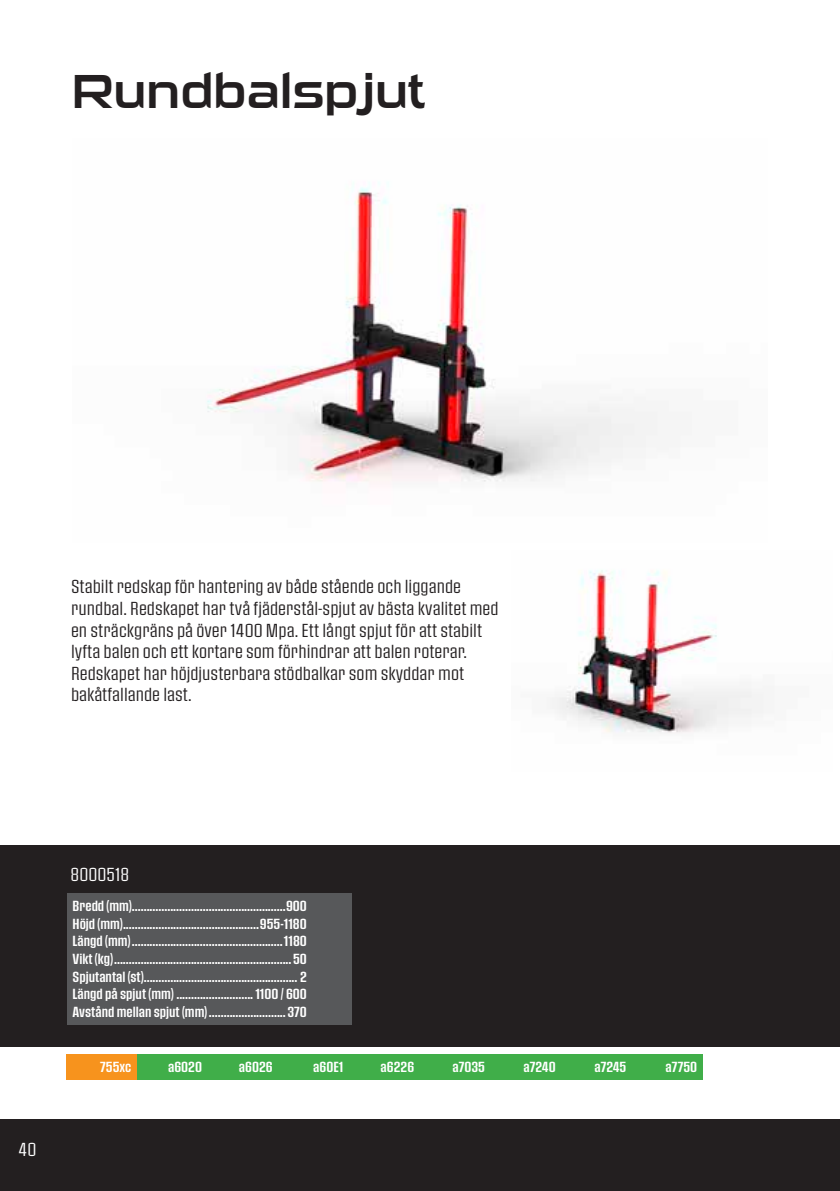
<style>
.page{position:relative;width:840px;height:1191px;background:#fff}
.page>*{position:absolute;margin:0;border:0;box-sizing:border-box;transform-origin:0 0}
.t1{font:48px "Sui Generis Rg";color:#231f20}
.t2{font:18px/21.6px "Pressio No.41";color:#231f20}
.t3{font:18px "Pressio No.41";color:#fff}
.t4{font:14px/17.6px "Pressio No.43";color:#fff;text-align:justify}
</style>
<div class="page">
<div style="left:0;top:1119px;width:839px;height:72px;background:#231f20"></div>
<div style="left:0;top:845px;width:839px;height:202px;background:#231f20"></div>
<img style="left:206px;top:182px;width:452px;height:300px">
<img style="left:550px;top:570px;width:214px;height:163px">
<div style="left:67px;top:1054px;width:70px;height:25px;background:#f7931d"></div>
<div style="left:138px;top:1054px;width:70px;height:25px;background:#40ae49"></div>
<div style="left:208px;top:1054px;width:70px;height:25px;background:#40ae49"></div>
<div style="left:279px;top:1054px;width:70px;height:25px;background:#40ae49"></div>
<div style="left:349px;top:1054px;width:70px;height:25px;background:#40ae49"></div>
<div style="left:420px;top:1054px;width:70px;height:25px;background:#40ae49"></div>
<div style="left:491px;top:1054px;width:70px;height:25px;background:#40ae49"></div>
<div style="left:561px;top:1054px;width:70px;height:25px;background:#40ae49"></div>
<div style="left:632px;top:1054px;width:70px;height:25px;background:#40ae49"></div>
<div style="left:67px;top:893px;width:284px;height:25px;background:#57585a"></div>
<div style="left:67px;top:911px;width:284px;height:25px;background:#57585a"></div>
<div style="left:67px;top:928px;width:284px;height:26px;background:#57585a"></div>
<div style="left:67px;top:946px;width:284px;height:25px;background:#57585a"></div>
<div style="left:67px;top:964px;width:284px;height:25px;background:#57585a"></div>
<div style="left:67px;top:981px;width:284px;height:26px;background:#57585a"></div>
<div style="left:67px;top:999px;width:284px;height:25px;background:#57585a"></div>
<h1 class="t1" style="left:72px;top:64px;width:355px">Rundbalspjut</h1>
<p class="t2" style="left:71px;top:575px;width:429px">Stabilt redskap för hantering av både stående och liggande rundbal. Redskapet har två fjäderstål-spjut av bästa kvalitet med en sträckgräns på över 1400 Mpa. Ett långt spjut för att stabilt lyfta balen och ett kortare som förhindrar att balen roterar.<br>Redskapet har höjdjusterbara stödbalkar som skyddar mot bakåtfallande last.</p>
<p class="t3" style="left:19px;top:1139px;width:19px">40</p>
<p class="t3" style="left:71px;top:864px;width:60px">8000518</p>
<p class="t4" style="left:73px;top:896px;width:235px">Bredd (mm)....................................................900<br>Höjd (mm)..............................................955-1180<br>Längd (mm)...................................................1180<br>Vikt (kg)............................................................50<br>Spjutantal (st).................................................... 2<br>Längd på spjut (mm) ..........................1100 / 600<br>Avstånd mellan spjut (mm) ..........................370</p>
<p class="t4" style="left:100px;top:1057px;width:33px">755xc</p>
<p class="t4" style="left:168px;top:1057px;width:35px">a6020</p>
<p class="t4" style="left:239px;top:1057px;width:35px">a6026</p>
<p class="t4" style="left:313px;top:1057px;width:32px">a60E1</p>
<p class="t4" style="left:380px;top:1057px;width:35px">a6226</p>
<p class="t4" style="left:452px;top:1057px;width:34px">a7035</p>
<p class="t4" style="left:523px;top:1057px;width:34px">a7240</p>
<p class="t4" style="left:594px;top:1057px;width:33px">a7245</p>
<p class="t4" style="left:665px;top:1057px;width:33px">a7750</p>
</div>
